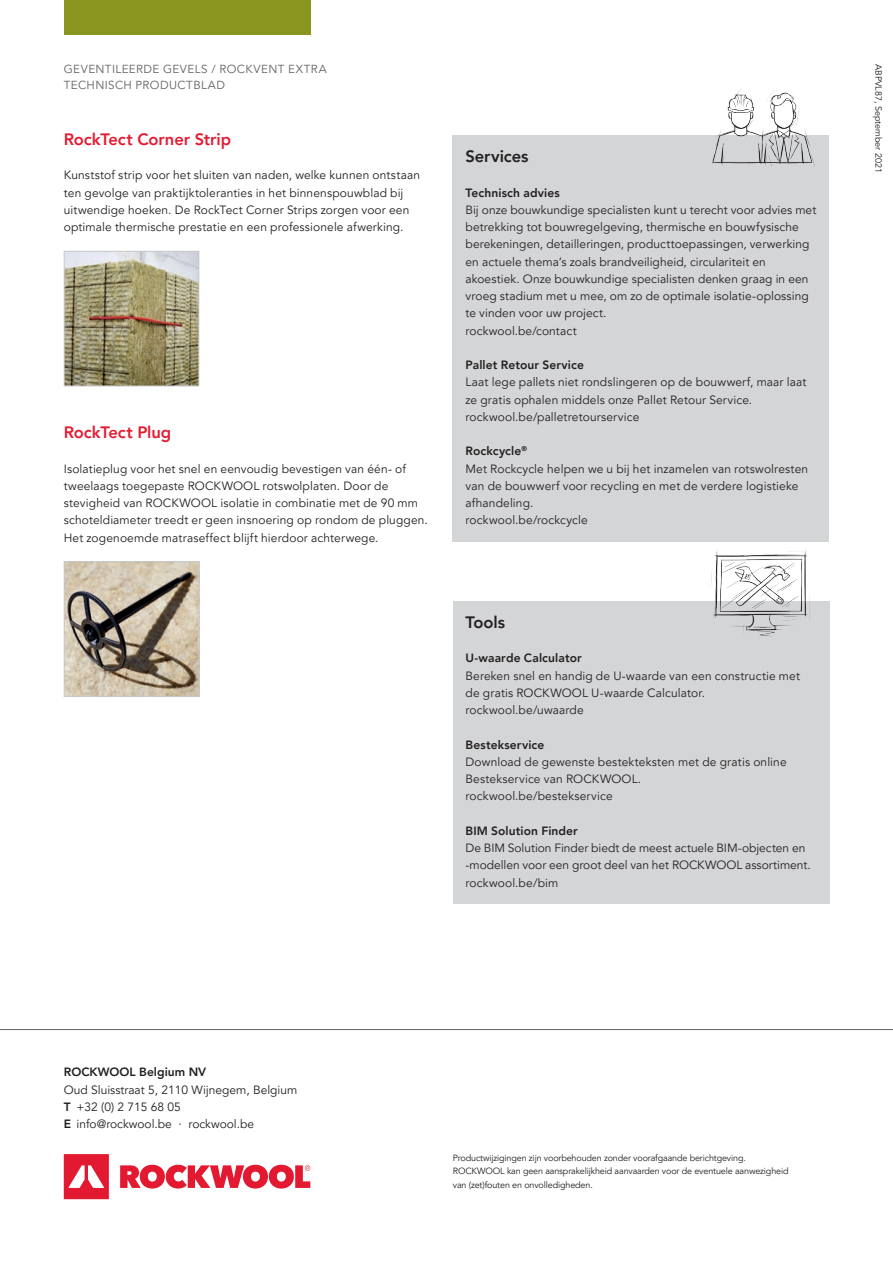
<style>
.page{position:relative;width:893px;height:1263px;background:#fff}
.page>*{position:absolute;margin:0;border:0;box-sizing:border-box;transform-origin:0 0}
.t1{font:800 16.5px "Avenir LT Pro";letter-spacing:-.005em;color:#e31c33}
.t2{font:800 16.5px "Avenir LT Pro";letter-spacing:-.005em;color:#231f20}
.t3{font:12px/17.2px "Avenir LT Pro";letter-spacing:.01em;color:#231f20}
.t4{font:800 12px "Avenir LT Pro";letter-spacing:.01em;color:#231f20}
.t5{font:11.7px/16.5px "Avenir LT Pro";letter-spacing:.035em;color:#636366}
.t6{font:9px/13.5px "Avenir LT Pro";letter-spacing:-.015em;color:#231f20}
.s1{font-weight:800}
</style>
<div class="page">
<div style="left:64px;top:0;width:246px;height:34px;background:#8a951e"></div>
<hr style="left:0;top:1029px;width:893px;height:1px;background:#636366">
<svg style="left:64px;top:1154px;width:246px;height:45px"></svg>
<div style="left:453px;top:601px;width:376px;height:303px;background:#d4d5d7"></div>
<div style="left:453px;top:136px;width:376px;height:406px;background:#d4d5d7"></div>
<img style="left:704px;top:88px;width:113px;height:79px">
<img style="left:711px;top:549px;width:99px;height:87px">
<img style="left:66px;top:253px;width:131px;height:131px">
<div style="left:64px;top:251px;width:135px;height:135px;border:1px solid #c7c8ca"></div>
<img style="left:66px;top:563px;width:131px;height:132px">
<div style="left:64px;top:561px;width:135px;height:136px;border:1px solid #c7c8ca"></div>
<p class="t5" style="left:64px;top:61px;width:264px">GEVENTILEERDE GEVELS / ROCKVENT EXTRA<br>TECHNISCH PRODUCTBLAD</p>
<p class="t6" style="left:885px;top:64px;width:111px;rotate:90deg">ABPVL87, September 2021</p>
<h1 class="t1" style="left:64px;top:129px;width:169px">RockTect Corner Strip</h1>
<p class="t3" style="left:64px;top:167px;width:358px">Kunststof strip voor het sluiten van naden, welke kunnen ontstaan ten gevolge van praktijktoleranties in het binnenspouwblad bij uitwendige hoeken. De RockTect Corner Strips zorgen voor een optimale thermische prestatie en een professionele afwerking.</p>
<h1 class="t2" style="left:465px;top:147px;width:64px">Services</h1>
<p class="t4" style="left:465px;top:185px;width:96px">Technisch advies</p>
<p class="t3" style="left:465px;top:201px;width:352px">Bij onze bouwkundige specialisten kunt u terecht voor advies met betrekking tot bouwregelgeving, thermische en bouwfysische berekeningen, detailleringen, producttoepassingen, verwerking en actuele thema‘s zoals brandveiligheid, circulariteit en akoestiek. Onze bouwkundige specialisten denken graag in een vroeg stadium met u mee, om zo de optimale isolatie-oplossing te vinden voor uw project.<br>rockwool.be/contact</p>
<p class="t4" style="left:465px;top:358px;width:120px">Pallet Retour Service</p>
<p class="t3" style="left:465px;top:374px;width:342px">Laat lege pallets niet rondslingeren op de bouwwerf, maar laat ze gratis ophalen middels onze Pallet Retour Service. rockwool.be/palletretourservice</p>
<p class="t3" style="left:465px;top:443px;width:344px"><span class="s1">Rockcycle</span><sup>®<br></sup>Met Rockcycle helpen we u bij het inzamelen van rotswolresten van de bouwwerf voor recycling en met de verdere logistieke afhandeling.<br>rockwool.be/rockcycle</p>
<h1 class="t1" style="left:64px;top:423px;width:109px">RockTect Plug</h1>
<p class="t3" style="left:64px;top:460px;width:366px">Isolatieplug voor het snel en eenvoudig bevestigen van één- of tweelaags toegepaste ROCKWOOL rotswolplaten. Door de stevigheid van ROCKWOOL isolatie in combinatie met de 90 mm schoteldiameter treedt er geen insnoering op rondom de pluggen.<br>Het zogenoemde matraseffect blijft hierdoor achterwege.</p>
<p class="t4" style="left:64px;top:1065px;width:144px">ROCKWOOL Belgium NV</p>
<p class="t3" style="left:64px;top:1081px;width:235px">Oud Sluisstraat 5, 2110 Wijnegem, Belgium<br><span class="s1">T</span> +32 (0) 2 715 68 05<br><span class="s1">E</span> info@rockwool.be · rockwool.be</p>
<h1 class="t2" style="left:465px;top:612px;width:41px">Tools</h1>
<p class="t4" style="left:465px;top:651px;width:118px">U-waarde Calculator</p>
<p class="t3" style="left:465px;top:667px;width:336px">Bereken snel en handig de U-waarde van een constructie met de gratis ROCKWOOL U-waarde Calculator. rockwool.be/uwaarde</p>
<p class="t4" style="left:465px;top:737px;width:80px">Bestekservice</p>
<p class="t3" style="left:465px;top:753px;width:323px">Download de gewenste bestekteksten met de gratis online<br>Bestekservice van ROCKWOOL. rockwool.be/bestekservice</p>
<p class="t4" style="left:465px;top:823px;width:114px">BIM Solution Finder</p>
<p class="t3" style="left:465px;top:839px;width:347px">De BIM Solution Finder biedt de meest actuele BIM-objecten en -modellen voor een groot deel van het ROCKWOOL assortiment. rockwool.be/bim</p>
<p class="t6" style="left:453px;top:1151px;width:337px">Productwijzigingen zijn voorbehouden zonder voorafgaande berichtgeving.<br>ROCKWOOL kan geen aansprakelijkheid aanvaarden voor de eventuele aanwezigheid van (zet)fouten en onvolledigheden.</p>
</div>
